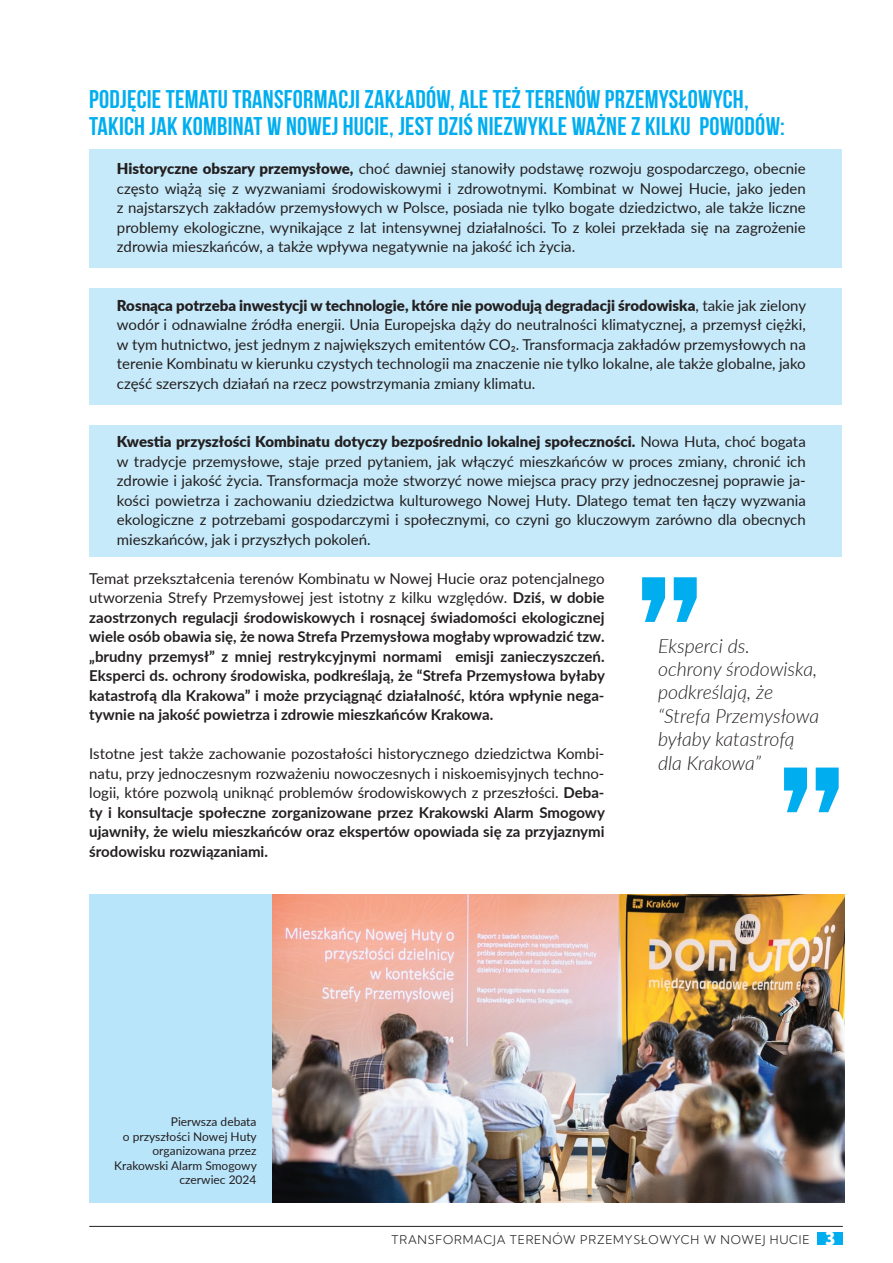
<style>
.page{position:relative;width:893px;height:1263px;background:#fff}
.page>*{position:absolute;margin:0;border:0;box-sizing:border-box;transform-origin:0 0}
.t1{font:700 25.5px/27px "Bebas Neue";letter-spacing:.01em;color:#00aeef}
.t2{font:italic 300 19.5px/23.4px "Lato";color:#231f20}
.t3{font:15px/19.5px "Lato";color:#231f20;text-align:justify}
.t4{font:700 15px/19.5px "Lato";color:#231f20;text-align:justify}
.t5{font:12px/14.4px "Lato";color:#231f20;text-align:right}
.t6{font:300 12px "Kumbh Sans";letter-spacing:.06em;color:#231f20}
.s1{font-weight:900}
.s2{font-weight:400}
.s3{font-weight:700}
.s4{font-weight:900;font-size:18px;color:#fff}
</style>
<div class="page">
<div style="left:817px;top:1231px;width:26px;height:13px;background:#00aeef"></div>
<hr style="left:89px;top:1226px;width:754px;height:1px;background:#231f20">
<div style="left:89px;top:894px;width:753px;height:308px;background:#b9e5fa"></div>
<div style="left:89px;top:150px;width:753px;height:118px;background:#c6eafa"></div>
<div style="left:89px;top:425px;width:753px;height:132px;background:#c6eafa"></div>
<div style="left:89px;top:288px;width:753px;height:117px;background:#c6eafa"></div>
<img style="left:272px;top:894px;width:572px;height:308px">
<svg style="left:642px;top:577px;width:55px;height:45px"></svg>
<svg style="left:784px;top:767px;width:55px;height:45px"></svg>
<h1 class="t1" style="left:89px;top:86px;width:697px">PODJĘCIE TEMATU TRANSFORMACJI ZAKŁADÓW, ALE TEŻ TERENÓW PRZEMYSŁOWYCH,<br>TAKICH JAK KOMBINAT W NOWEJ HUCIE, JEST DZIŚ NIEZWYKLE WAŻNE Z KILKU POWODÓW:</h1>
<p class="t3" style="left:117px;top:158px;width:690px"><span class="s1">Historyczne obszary przemysłowe,</span> choć dawniej stanowiły podstawę rozwoju gospodarczego, obecnie często wiążą się z wyzwaniami środowiskowymi i zdrowotnymi. Kombinat w Nowej Hucie, jako jeden z najstarszych zakładów przemysłowych w Polsce, posiada nie tylko bogate dziedzictwo, ale także liczne problemy ekologiczne, wynikające z lat intensywnej działalności. To z kolei przekłada się na zagrożenie zdrowia mieszkańców, a także wpływa negatywnie na jakość ich życia.</p>
<p class="t3" style="left:117px;top:295px;width:691px"><span class="s1">Rosnąca potrzeba inwestycji w technologie, które nie powodują degradacji środowiska</span>, takie jak zielony wodór i odnawialne źródła energii. Unia Europejska dąży do neutralności klimatycznej, a przemysł ciężki, w tym hutnictwo, jest jednym z największych emitentów CO₂. Transformacja zakładów przemysłowych na terenie Kombinatu w kierunku czystych technologii ma znaczenie nie tylko lokalne, ale także globalne, jako część szerszych działań na rzecz powstrzymania zmiany klimatu.</p>
<p class="t3" style="left:117px;top:431px;width:690px"><span class="s1">Kwestia przyszłości Kombinatu dotyczy bezpośrednio lokalnej społeczności.</span> Nowa Huta, choć bogata w tradycje przemysłowe, staje przed pytaniem, jak włączyć mieszkańców w proces zmiany, chronić ich zdrowie i jakość życia. Transformacja może stworzyć nowe miejsca pracy przy jednoczesnej poprawie ja&shy;kości powietrza i zachowaniu dziedzictwa kulturowego Nowej Huty. Dlatego temat ten łączy wyzwania ekologiczne z potrzebami gospodarczymi i społecznymi, co czyni go kluczowym zarówno dla obecnych mieszkańców, jak i przyszłych pokoleń.</p>
<p class="t4" style="left:89px;top:568px;width:517px"><span class="s2">Temat przekształcenia terenów Kombinatu w Nowej Hucie oraz potencjalnego utworzenia Strefy Przemysłowej jest istotny z kilku względów.</span> Dziś, w dobie zaostrzonych regulacji środowiskowych i rosnącej świadomości ekologicznej wiele osób obawia się, że nowa Strefa Przemysłowa mogłaby wprowadzić tzw. „brudny przemysł” z mniej restrykcyjnymi normami emisji zanieczyszczeń.<br>Eksperci ds. ochrony środowiska, podkreślają, że “Strefa Przemysłowa byłaby katastrofą dla Krakowa” i może przyciągnąć działalność, która wpłynie nega&shy;tywnie na jakość powietrza i zdrowie mieszkańców Krakowa.</p>
<p class="t3" style="left:89px;top:743px;width:517px">Istotne jest także zachowanie pozostałości historycznego dziedzictwa Kombi&shy;natu, przy jednoczesnym rozważeniu nowoczesnych i niskoemisyjnych techno&shy;logii, które pozwolą uniknąć problemów środowiskowych z przeszłości. <span class="s3">Deba&shy;ty i konsultacje społeczne zorganizowane przez Krakowski Alarm Smogowy ujawniły, że wielu mieszkańców oraz ekspertów opowiada się za przyjaznymi środowisku rozwiązaniami.</span></p>
<h2 class="t2" style="left:658px;top:633px;width:162px">Eksperci ds.<br>ochrony środowiska, podkreślają, że “Strefa Przemysłowa byłaby katastrofą dla Krakowa”</h2>
<p class="t5" style="left:114px;top:1114px;width:144px">Pierwsza debata<br>o przyszłości Nowej Huty organizowana przez<br>Krakowski Alarm Smogowy czerwiec 2024</p>
<p class="t6" style="left:392px;top:1232px;width:445px">TRANSFORMACJA TERENÓW PRZEMYSŁOWYCH W NOWEJ H UCIE <span class="s4">3</span></p>
</div>
